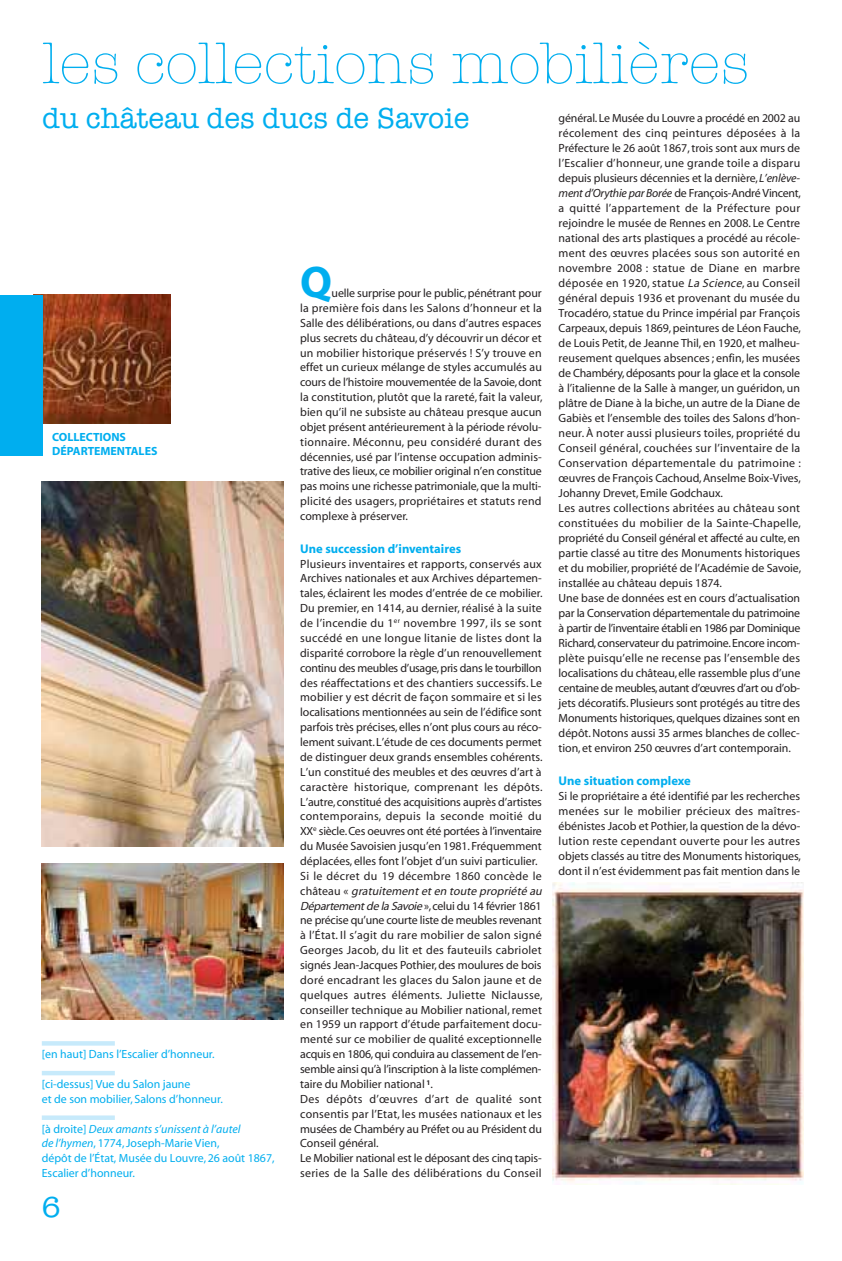
<style>
.page{position:relative;width:842px;height:1261px;background:#fff}
.page>*{position:absolute;margin:0;border:0;box-sizing:border-box;transform-origin:0 0}
.t1{font:300 59.4px "American Typewriter";color:#00aeef}
.t2{font:700 44.55px "Myriad";color:#00aeef}
.t3{font:29.7px "American Typewriter";color:#00aeef}
.t4{font:700 12.6px "Myriad";color:#00aeef}
.t5{font:11.85px/14.9px "Myriad";color:#231f20;text-align:justify}
.t6{font:11.85px/14.9px "Myriad";color:#00aeef}
.t7{font:700 11.85px/14.2px "Myriad";color:#00aeef}
.s1{font-style:italic}
</style>
<div class="page">
<img style="left:42px;top:295px;width:129px;height:128px">
<div style="left:0;top:295px;width:42px;height:160px;background:#00aeef"></div>
<img style="left:42px;top:481px;width:241px;height:365px">
<img style="left:552px;top:882px;width:250px;height:302px">
<img style="left:42px;top:863px;width:241px;height:156px">
<div style="left:42px;top:1040px;width:73px;height:5px;background:#c7eafb"></div>
<div style="left:42px;top:1070px;width:73px;height:5px;background:#c7eafb"></div>
<svg style="left:42px;top:1115px;width:73px;height:4px"></svg>
<h1 class="t1" style="left:42px;top:42px;width:708px">les collections mobilières</h1>
<h3 class="t3" style="left:42px;top:108px;width:428px">du château des ducs de Savoie</h3>
<p class="t5" style="left:558px;top:112px;width:244px;text-align:left">général. Le Musée du Louvre a procédé en 2002 au récolement des cinq peintures déposées à la Préfecture le 26 août 1867, trois sont aux murs de l’Escalier d’honneur, une grande toile a disparu depuis plusieurs décennies et la dernière, <span class="s1">L’enlève&shy;ment d’Orythie par Borée</span> de François-André Vincent, a quitté l’appartement de la Préfecture pour rejoindre le musée de Rennes en 2008. Le Centre national des arts plastiques a procédé au récole&shy;ment des œuvres placées sous son autorité en novembre 2008 : statue de Diane en marbre déposée en 1920, statue <span class="s1">La Science</span>, au Conseil général depuis 1936 et provenant du musée du Trocadéro, statue du Prince impérial par François Carpeaux, depuis 1869, peintures de Léon Fauche, de Louis Petit, de Jeanne Thil, en 1920, et malheu&shy;reusement quelques absences ; enfin, les musées de Chambéry, déposants pour la glace et la console à l’italienne de la Salle à manger, un guéridon, un plâtre de Diane à la biche, un autre de la Diane de Gabiès et l’ensemble des toiles des Salons d’hon&shy;neur. À noter aussi plusieurs toiles, propriété du Conseil général, couchées sur l’inventaire de la Conservation départementale du patrimoine : œuvres de François Cachoud, Anselme Boix-Vives, Johanny Drevet, Emile Godchaux.<br>Les autres collections abritées au château sont constituées du mobilier de la Sainte-Chapelle, propriété du Conseil général et affecté au culte, en partie classé au titre des Monuments historiques et du mobilier, propriété de l’Académie de Savoie, installée au château depuis 1874.<br>Une base de données est en cours d’actualisation par la Conservation départementale du patrimoine à partir de l’inventaire établi en 1986 par Dominique Richard, conservateur du patrimoine. Encore incom&shy;plète puisqu’elle ne recense pas l’ensemble des localisations du château, elle rassemble plus d’une centaine de meubles, autant d’œuvres d’art ou d’ob&shy;jets décoratifs. Plusieurs sont protégés au titre des Monuments historiques, quelques dizaines sont en dépôt. Notons aussi 35 armes blanches de collec&shy;tion, et environ 250 œuvres d’art contemporain.</p>
<p class="t4" style="left:558px;top:776px;width:134px">Une situation complexe</p>
<p class="t5" style="left:558px;top:789px;width:244px">Si le propriétaire a été identifié par les recherches menées sur le mobilier précieux des maîtres&shy;ébénistes Jacob et Pothier, la question de la dévo&shy;lution reste cependant ouverte pour les autres objets classés au titre des Monuments historiques, dont il n’est évidemment pas fait mention dans le</p>
<h2 class="t2" style="left:300px;top:265px;width:33px">Q</h2>
<p class="t5" style="left:300px;top:286px;width:244px;text-indent:31px">uelle surprise pour le public, pénétrant pour la première fois dans les Salons d’honneur et la Salle des délibérations, ou dans d’autres espaces plus secrets du château, d’y découvrir un décor et un mobilier historique préservés ! S’y trouve en effet un curieux mélange de styles accumulés au cours de l’histoire mouvementée de la Savoie, dont la constitution, plutôt que la rareté, fait la valeur, bien qu’il ne subsiste au château presque aucun objet présent antérieurement à la période révolu&shy;tionnaire. Méconnu, peu considéré durant des décennies, usé par l’intense occupation adminis&shy;trative des lieux, ce mobilier original n’en constitue pas moins une richesse patrimoniale, que la multi&shy;plicité des usagers, propriétaires et statuts rend complexe à préserver.</p>
<p class="t4" style="left:300px;top:543px;width:162px">Une succession d’inventaires</p>
<p class="t5" style="left:300px;top:557px;width:245px;text-align:left">Plusieurs inventaires et rapports, conservés aux Archives nationales et aux Archives départemen&shy;tales, éclairent les modes d’entrée de ce mobilier.<br>Du premier, en 1414, au dernier, réalisé à la suite de l’incendie du 1<sup>er</sup> novembre 1997, ils se sont succédé en une longue litanie de listes dont la disparité corrobore la règle d’un renouvellement continu des meubles d’usage, pris dans le tourbillon des réaffectations et des chantiers successifs. Le mobilier y est décrit de façon sommaire et si les localisations mentionnées au sein de l’édifice sont parfois très précises, elles n’ont plus cours au réco&shy;lement suivant. L’étude de ces documents permet de distinguer deux grands ensembles cohérents.<br>L’un constitué des meubles et des œuvres d’art à caractère historique, comprenant les dépôts.<br>L’autre, constitué des acquisitions auprès d’artistes contemporains, depuis la seconde moitié du XX<sup>e</sup> siècle. Ces oeuvres ont été portées à l’inventaire du Musée Savoisien jusqu’en 1981. Fréquemment déplacées, elles font l’objet d’un suivi particulier.<br>Si le décret du 19 décembre 1860 concède le c h â t e a u « <span class="s1">gratuitement et en toute propriété au Départementde la Savoie</span>», celui du 14 février 1861 ne précise qu’une courte liste de meubles revenant à l’État. Il s’agit du rare mobilier de salon signé Georges Jacob, du lit et des fauteuils cabriolet signés Jean-Jacques Pothier, des moulures de bois doré encadrant les glaces du Salon jaune et de quelques autres éléments. Juliette Niclausse, conseiller technique au Mobilier national, remet en 1959 un rapport d’étude parfaitement docu&shy;menté sur ce mobilier de qualité exceptionnelle acquis en 1806, qui conduira au classement de l’en&shy;semble ainsi qu’à l’inscription à la liste complémen&shy;taire du Mobilier national <sup>1</sup>.<br>Des dépôts d’œuvres d’art de qualité sont consentis par l’Etat, les musées nationaux et les musées de Chambéry au Préfet ou au Président du Conseil général.<br>Le Mobilier national est le déposant des cinq tapis&shy;series de la Salle des délibérations du Conseil</p>
<p class="t7" style="left:52px;top:430px;width:107px">COLLECTIONS<br>DÉPARTEMENTALES</p>
<p class="t6" style="left:42px;top:1047px;width:174px">[en haut] Dans l’Escalier d’honneur.</p>
<p class="t6" style="left:42px;top:1077px;width:182px">[ci-dessus] Vue du Salon jaune<br>et de son mobilier, Salons d’honneur.</p>
<p class="t6" style="left:42px;top:1121px;width:234px">[à droite] <span class="s1">Deux amants s’unissent à l’autel<br>de l’hymen</span>, 1774, Joseph-Marie Vien,<br>dépôt de l’État, Musée du Louvre, 26 août 1867, Escalier d’honneur.</p>
<h3 class="t3" style="left:42px;top:1196px;width:20px">6</h3>
</div>
